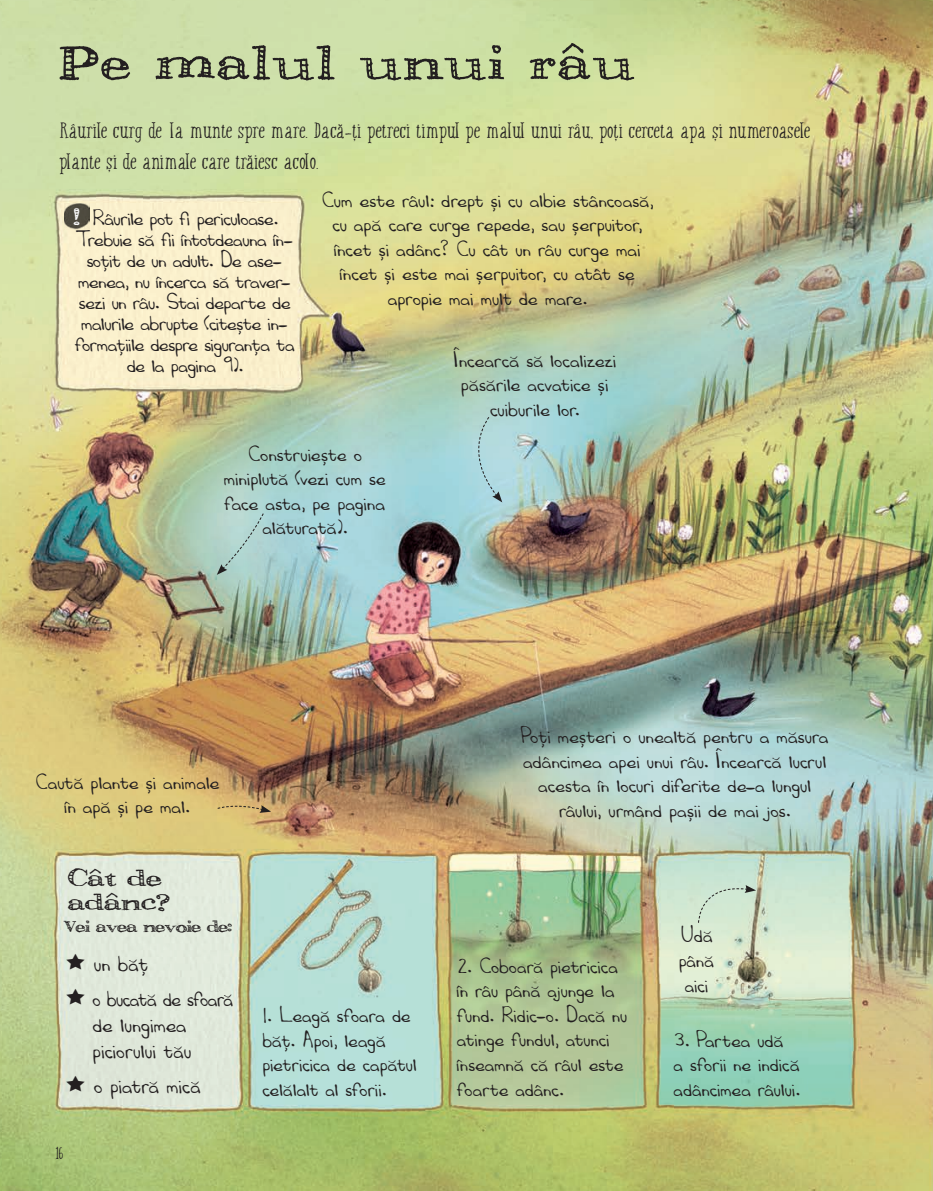
<style>
.page{position:relative;width:933px;height:1191px;background:#fff}
.page>*{position:absolute;margin:0;border:0;box-sizing:border-box;transform-origin:0 0}
.t1{font:63px "Pesto";letter-spacing:.05em;color:#231f20;scale:.9 1}
.t2{font:29.75px/24.2px "Pesto";letter-spacing:.01em;color:#231f20}
.t3{font:29.75px "Pesto";color:#fafafa}
.t4{font:24.5px/26.2px "Robins Hand RO";letter-spacing:.005em;color:#231f20;scale:1.08 1}
.t5{font:24.5px/35px "Robins Hand RO";letter-spacing:-.015em;color:#231f20;scale:1.08 1}
.t6{font:23.62px/31.5px "Buckley RO";letter-spacing:.01em;color:#231f20;scale:1.11 1}
.t7{font:22.75px/24.5px "Robins Hand RO";color:#231f20;text-align:center;scale:1.1 1}
.t8{font:22.75px/24.5px "Robins Hand RO";color:#231f20;scale:1.08 1}
.t9{font:21px "Pesto";letter-spacing:-.02em;color:#231f20;scale:.9 1}
.t10{font:18.38px "Buckley RO";color:#231f20}
</style>
<div class="page">
<img style="left:0;top:0;width:933px;height:1191px">
<img style="left:64px;top:204px;width:25px;height:25px">
<svg style="left:697px;top:883px;width:59px;height:40px;background:#c9dfca"></svg>
<svg style="left:217px;top:802px;width:54px;height:11px"></svg>
<svg style="left:217px;top:513px;width:47px;height:62px;background:#adcfca"></svg>
<svg style="left:461px;top:416px;width:41px;height:86px;background:#aad3d8"></svg>
<svg style="left:66px;top:953px;width:19px;height:16px"></svg>
<svg style="left:66px;top:988px;width:19px;height:16px"></svg>
<svg style="left:66px;top:1075px;width:19px;height:16px"></svg>
<h1 class="t1" style="left:60px;top:31px;width:640px">Pe malul unui râu</h1>
<p class="t6" style="left:60px;top:115px;width:677px">Râurile curg de la munte spre mare. Dacă-ți petreci timpul pe malul unui râu, poți cerceta apa și numeroasele plante și de animale care trăiesc acolo.</p>
<p class="t7" style="left:74px;top:207px;width:201px;line-height:21px">Râurile pot fi periculoase.<br>Trebuie să fii întotdeauna în&shy;soțit de un adult. De ase&shy;menea, nu încerca să traver&shy;sezi un râu. Stai departe de malurile abrupte (citește in&shy;formațiile despre siguranța ta de la pagina 9).</p>
<p class="t7" style="left:320px;top:187px;width:304px">Cum este râul: drept și cu albie stâncoasă, cu apă care curge repede, sau șerpuitor, încet și adânc? Cu cât un râu curge mai încet și este mai șerpuitor, cu atât se apropie mai mult de mare.</p>
<h2 class="t3" style="left:74px;top:202px;width:7px">!</h2>
<p class="t7" style="left:453px;top:347px;width:150px">Încearcă să localizezi păsările acvatice și cuiburile lor.</p>
<p class="t7" style="left:223px;top:440px;width:149px">Construiește o miniplută (vezi cum se face asta, pe pagina alăturată).</p>
<p class="t7" style="left:34px;top:768px;width:170px">Caută plante și animale în apă și pe mal.</p>
<h2 class="t2" style="left:68px;top:865px;width:103px">Cât de adânc?</h2>
<p class="t9" style="left:64px;top:916px;width:188px">Vei avea nevoie de:</p>
<p class="t5" style="left:92px;top:945px;width:132px">un băț<br>o bucată de sfoară</p>
<p class="t4" style="left:92px;top:1010px;width:93px">de lun gimea piciorului tău</p>
<p class="t4" style="left:94px;top:1072px;width:100px">o piatră mică</p>
<p class="t10" style="left:55px;top:1143px;width:9px">16</p>
<p class="t8" style="left:262px;top:1002px;width:144px">1. Leagă sfoara de băț. Apoi, leagă pietricica de capătul celălalt al sforii.</p>
<p class="t7" style="left:520px;top:723px;width:281px">Poți meșteri o unealtă pentru a măsura adâncimea apei unui râu. Încearcă lucrul acesta în locuri diferite de—a lungul râului, urmând pașii de mai jos.</p>
<p class="t8" style="left:456px;top:953px;width:159px">2. Coboară pietricica în râu până ajunge la fund. Ridic—o. Dacă nu atinge fundul, atunci înseamnă că râul este foarte adânc.</p>
<p class="t8" style="left:678px;top:922px;width:34px;text-align:justify">Udă până aici</p>
<p class="t8" style="left:673px;top:1026px;width:118px">3. Partea udă<br>a sforii ne indică adâncimea râului.</p>
</div>
